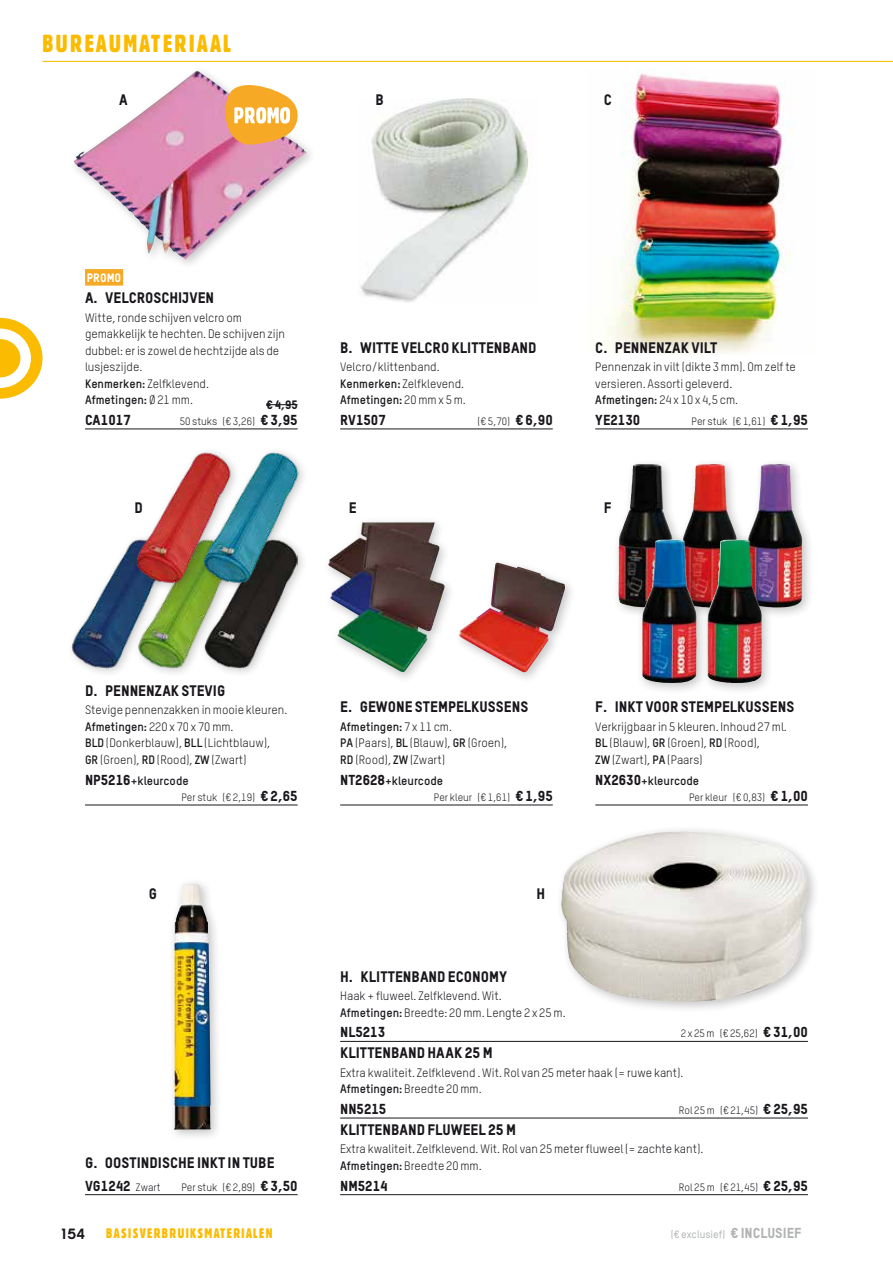
<style>
.page{position:relative;width:893px;height:1263px;background:#fff}
.page>*{position:absolute;margin:0;border:0;box-sizing:border-box;transform-origin:0 0}
.t1{font:24px "Gothic 821 Condensed BT";letter-spacing:.1em;color:#fabb00}
.t2{font:15px "TSTAR Headline";color:#1a171c}
.t3{font:15px "Chalet Tokyo";color:#1a171c}
.t4{font:14.25px "TSTAR Headline";color:#1a171c}
.t5{font:13.5px "Gothic 821 Condensed BT";letter-spacing:.1em;color:#fabb00}
.t6{font:12px/16.5px "TSTAR";color:#1a171c}
.t7{font:700 12px "TSTAR";color:#1a171c}
.t8{font:12px "TSTAR Headline";color:#fff}
.t9{font:12px "TSTAR Headline";color:#1a171c}
.t10{font:10.5px "TSTAR";color:#1a171c}
.t11{font:500 10.5px "TSTAR";color:#b1b3b4}
.s1{font-weight:700}
.s2{font-family:"TSTAR Headline";font-size:14.25px}
.s3{font-family:"TSTAR Headline";font-weight:400;font-size:14.25px}
.s4{font-family:"TSTAR";font-size:10.5px}
</style>
<div class="page">
<svg style="left:0;top:318px;width:43px;height:81px"></svg>
<hr style="left:43px;top:61px;width:850px;height:1px;background:#fabb00">
<img style="left:604px;top:69px;width:189px;height:284px">
<div style="left:85px;top:269px;width:38px;height:17px;background:#f6a924"></div>
<hr style="left:85px;top:429px;width:213px;height:1px;background:#1a171c">
<hr style="left:266px;top:404px;width:32px;height:1px;background:#1a171c">
<hr style="left:85px;top:805px;width:213px;height:1px;background:#1a171c">
<hr style="left:85px;top:1194px;width:213px;height:1px;background:#1a171c">
<hr style="left:340px;top:429px;width:213px;height:1px;background:#1a171c">
<hr style="left:340px;top:805px;width:213px;height:1px;background:#1a171c">
<hr style="left:595px;top:429px;width:213px;height:1px;background:#1a171c">
<hr style="left:595px;top:805px;width:213px;height:1px;background:#1a171c">
<hr style="left:340px;top:1041px;width:468px;height:1px;background:#1a171c">
<hr style="left:340px;top:1118px;width:468px;height:1px;background:#1a171c">
<hr style="left:340px;top:1194px;width:468px;height:1px;background:#1a171c">
<div style="left:69px;top:66px;width:248px;height:205px;background:#fff"></div>
<img style="left:74px;top:71px;width:233px;height:188px">
<img style="left:360px;top:99px;width:170px;height:204px">
<img style="left:71px;top:543px;width:218px;height:127px">
<div style="left:131px;top:446px;width:178px;height:148px;background:#1a171c;opacity:.25"></div>
<img style="left:137px;top:449px;width:167px;height:136px">
<img style="left:328px;top:522px;width:237px;height:151px">
<div style="left:613px;top:458px;width:201px;height:162px;background:#1a171c;opacity:.25"></div>
<img style="left:695px;top:464px;width:107px;height:144px">
<div style="left:636px;top:533px;width:138px;height:162px;background:#1a171c;opacity:.25"></div>
<img style="left:642px;top:539px;width:94px;height:144px">
<div style="left:168px;top:877px;width:55px;height:265px;background:#1a171c;opacity:.25"></div>
<img style="left:174px;top:884px;width:37px;height:246px">
<div style="left:555px;top:825px;width:265px;height:188px;background:#1a171c;opacity:.25"></div>
<img style="left:561px;top:831px;width:120px;height:156px">
<svg style="left:225px;top:85px;width:73px;height:60px"></svg>
<h1 class="t1" style="left:43px;top:29px;width:190px">BUREAUMATERIAAL</h1>
<p class="t2" style="left:119px;top:90px;width:10px">A</p>
<p class="t2" style="left:376px;top:90px;width:10px">B</p>
<p class="t2" style="left:604px;top:90px;width:10px">C</p>
<p class="t8" style="left:87px;top:271px;width:36px">PROMO</p>
<p class="t2" style="left:85px;top:288px;width:131px">A. VELCROSCHIJVEN</p>
<p class="t6" style="left:85px;top:309px;width:201px">Witte, ronde schijven velcro om gemakkelijk te hechten. De schijven zijn dubbel: er is zowel de hechtzijde als de lusjeszijde.<br><span class="s1">Kenmerken:</span> Zelfklevend.<br><span class="s1">Afmetingen:</span> Ø 21 mm.</p>
<p class="t9" style="left:266px;top:397px;width:33px">€ 4,95</p>
<p class="t4" style="left:85px;top:411px;width:47px">CA1017</p>
<p class="t10" style="left:180px;top:415px;width:119px">50 stuks (€ 3,26) <span class="s2">€ 3,95</span></p>
<p class="t2" style="left:340px;top:338px;width:198px">B. WITTE VELCRO KLITTENBAND</p>
<p class="t6" style="left:340px;top:359px;width:127px">Velcro/klittenband.<br><span class="s1">Kenmerken:</span> Zelfklevend.<br><span class="s1">Afmetingen:</span> 20 mm x 5 m.</p>
<p class="t4" style="left:340px;top:411px;width:47px">RV1507</p>
<p class="t10" style="left:478px;top:415px;width:77px">(€ 5,70) <span class="s2">€ 6,90</span></p>
<p class="t2" style="left:595px;top:338px;width:124px">C. PENNENZAK VILT</p>
<p class="t6" style="left:595px;top:359px;width:202px">Pennenzak in vilt (dikte 3 mm). Om zelf te versieren. Assorti geleverd.<br><span class="s1">Afmetingen:</span> 24 x 10 x 4,5 cm.</p>
<p class="t4" style="left:595px;top:411px;width:47px">YE2130</p>
<p class="t10" style="left:691px;top:415px;width:118px">Per stuk (€ 1,61) <span class="s2">€ 1,95</span></p>
<p class="t2" style="left:134px;top:498px;width:10px">D</p>
<p class="t2" style="left:349px;top:498px;width:9px">E</p>
<p class="t2" style="left:604px;top:498px;width:9px">F</p>
<p class="t2" style="left:85px;top:681px;width:142px">D. PENNENZAK STEVIG</p>
<p class="t6" style="left:85px;top:702px;width:204px">Stevige pennenzakken in mooie kleuren.<br><span class="s1">Afmetingen:</span> 220 x 70 x 70 mm.<br><span class="s1">BLD</span> (Donkerblauw), <span class="s1">BLL</span> (Lichtblauw),<br><span class="s1">GR</span> (Groen), <span class="s1">RD</span> (Rood), <span class="s1">ZW</span> (Zwart)</p>
<p class="t7" style="left:85px;top:773px;width:105px"><span class="s3">NP5216</span>+kleurcode</p>
<p class="t10" style="left:181px;top:791px;width:118px">Per stuk (€ 2,19) <span class="s2">€ 2,65</span></p>
<p class="t2" style="left:340px;top:697px;width:190px">E. GEWONE STEMPELKUSSENS</p>
<p class="t6" style="left:340px;top:718px;width:169px"><span class="s1">Afmetingen:</span> 7 x 11 cm.<br><span class="s1">PA</span> (Paars), <span class="s1">BL</span> (Blauw), <span class="s1">GR</span> (Groen),<br><span class="s1">RD</span> (Rood), <span class="s1">ZW</span> (Zwart)</p>
<p class="t7" style="left:340px;top:773px;width:104px"><span class="s3">NT2628</span>+kleurcode</p>
<p class="t10" style="left:434px;top:791px;width:120px">Per kleur (€ 1,61) <span class="s2">€ 1,95</span></p>
<p class="t2" style="left:149px;top:884px;width:10px">G</p>
<p class="t2" style="left:537px;top:884px;width:10px">H</p>
<p class="t2" style="left:595px;top:697px;width:200px">F. INKT VOOR STEMPELKUSSENS</p>
<p class="t6" style="left:595px;top:718px;width:193px">Verkrijgbaar in 5 kleuren. Inhoud 27 ml.<br><span class="s1">BL</span> (Blauw), <span class="s1">GR</span> (Groen), <span class="s1">RD</span> (Rood),<br><span class="s1">ZW</span> (Zwart), <span class="s1">PA</span> (Paars)</p>
<p class="t7" style="left:595px;top:773px;width:105px"><span class="s3">NX2630</span>+kleurcode</p>
<p class="t10" style="left:689px;top:791px;width:120px">Per kleur (€ 0,83) <span class="s2">€ 1,00</span></p>
<p class="t2" style="left:85px;top:1153px;width:191px">G. OOSTINDISCHE INKT IN TUBE</p>
<p class="t4" style="left:85px;top:1177px;width:77px">VG1242 <span class="s4">Zwart</span></p>
<p class="t10" style="left:181px;top:1180px;width:118px">Per stuk (€ 2,89) <span class="s2">€ 3,50</span></p>
<p class="t2" style="left:340px;top:967px;width:168px">H. KLITTENBAND ECONOMY</p>
<p class="t6" style="left:340px;top:987px;width:227px">Haak + fluweel. Zelfklevend. Wit.<br><span class="s1">Afmetingen:</span> Breedte: 20 mm. Lengte 2 x 25 m.</p>
<p class="t4" style="left:340px;top:1023px;width:46px">NL5213</p>
<p class="t10" style="left:681px;top:1027px;width:129px">2 x 25 m (€ 25,62) <span class="s2">€ 31,00</span></p>
<p class="t2" style="left:340px;top:1043px;width:154px">KLITTENBAND HAAK 25 M</p>
<p class="t6" style="left:340px;top:1064px;width:345px">Extra kwaliteit. Zelfklevend . Wit. Rol van 25 meter haak (= ruwe kant).<br><span class="s1">Afmetingen:</span> Breedte 20 mm.</p>
<p class="t4" style="left:340px;top:1100px;width:48px">NN5215</p>
<p class="t10" style="left:679px;top:1104px;width:131px">Rol 25 m (€ 21,45) <span class="s2">€ 25,95</span></p>
<p class="t2" style="left:340px;top:1120px;width:177px">KLITTENBAND FLUWEEL 25 M</p>
<p class="t6" style="left:340px;top:1141px;width:365px">Extra kwaliteit. Zelfklevend. Wit. Rol van 25 meter fluweel (= zachte kant).<br><span class="s1">Afmetingen:</span> Breedte 20 mm.</p>
<p class="t4" style="left:340px;top:1177px;width:49px">NM5214</p>
<p class="t10" style="left:679px;top:1180px;width:131px">Rol 25 m (€ 21,45) <span class="s2">€ 25,95</span></p>
<p class="t3" style="left:62px;top:1224px;width:25px">154</p>
<p class="t5" style="left:106px;top:1225px;width:168px">BASISVERBRUIKSMATERIALEN</p>
<p class="t11" style="left:671px;top:1228px;width:132px">(€ exclusief) <span class="s3">€ INCLUSIEF</span></p>
</div>
